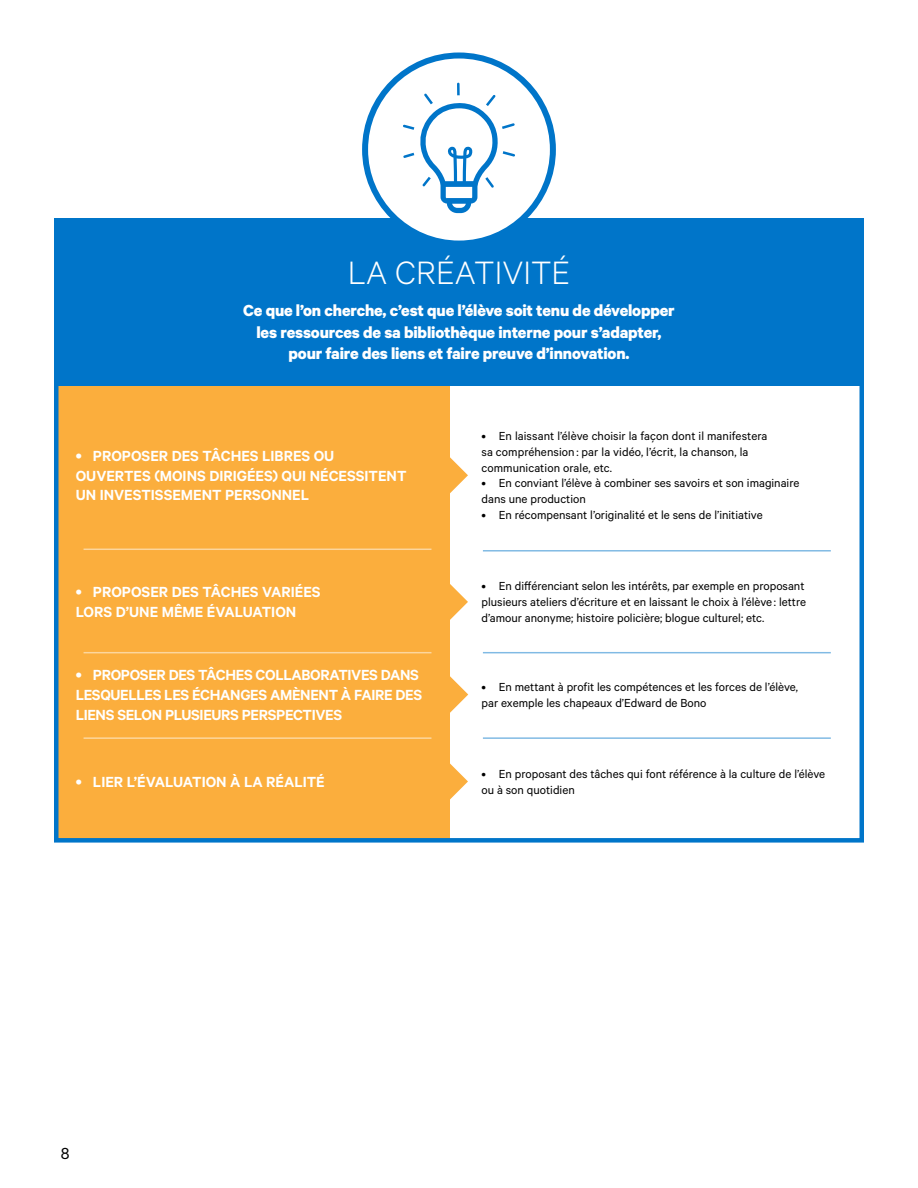
<style>
.page{position:relative;width:918px;height:1188px;background:#fff}
.page>*{position:absolute;margin:0;border:0;box-sizing:border-box;transform-origin:0 0}
.t1{font:300 36.45px "Calibre";color:#fff}
.t2{font:700 18px/21.6px "Calibre";letter-spacing:-.01em;color:#fff;text-align:center}
.t3{font:18px "Calibre";color:#000}
.t4{font:600 16.5px/19.8px "Calibre";color:#fff}
.t5{font:600 16.5px/19.8px "Calibre";letter-spacing:-.02em;color:#fff}
.t6{font:13.2px/15.8px "Calibre";color:#000}
</style>
<div class="page">
<div style="left:54px;top:370px;width:396px;height:471px;background:#fbae3d"></div>
<div style="left:54px;top:218px;width:810px;height:167px;background:#0075c9"></div>
<hr style="left:483px;top:550px;width:348px;height:2px;background:#0075c9">
<hr style="left:84px;top:549px;width:347px;height:1px;background:#fff">
<hr style="left:483px;top:652px;width:348px;height:1px;background:#0075c9">
<hr style="left:84px;top:652px;width:347px;height:1px;background:#fff">
<hr style="left:483px;top:737px;width:348px;height:2px;background:#0075c9">
<hr style="left:84px;top:737px;width:347px;height:2px;background:#fff">
<svg style="left:450px;top:457px;width:18px;height:36px"></svg>
<svg style="left:450px;top:584px;width:18px;height:36px"></svg>
<svg style="left:450px;top:676px;width:18px;height:37px"></svg>
<svg style="left:450px;top:763px;width:18px;height:37px"></svg>
<div style="left:54px;top:220px;width:810px;height:623px;border:4px solid #0075c9"></div>
<div style="left:365px;top:55px;width:188px;height:189px;background:#fff;border-radius:50%"></div>
<div style="left:362px;top:52px;width:194px;height:195px;border:6px solid #0075c9;border-radius:50%"></div>
<svg style="left:403px;top:83px;width:112px;height:130px"></svg>
<h1 class="t1" style="left:348px;top:251px;width:224px">LA CRÉATIVITÉ</h1>
<h2 class="t2" style="left:243px;top:299px;width:433px">Ce que l’on cherche, c’est que l’élève soit tenu de développer les ressources de sa bibliothèque interne pour s’adapter, pour faire des liens et faire preuve d’innovation.</h2>
<p class="t4" style="left:76px;top:445px;width:332px">• PROPOSER DES TÂCHES LIBRES OU<br>OUVERTES (MOINS DIRIGÉES) QUI NÉCESSITENT<br>UN INVESTISSEMENT PERSONNEL</p>
<p class="t4" style="left:76px;top:582px;width:247px">• PROPOSER DES TÂCHES VARIÉES<br>LORS D’UNE MÊME ÉVALUATION</p>
<p class="t5" style="left:76px;top:665px;width:348px">• PROPOSER DES TÂCHES COLLABORATIVES DANS<br>LESQUELLES LES ÉCHANGES AMÈNENT À FAIRE DES<br>LIENS SELON PLUSIEURS PERSPECTIVES</p>
<p class="t4" style="left:76px;top:771px;width:251px">• LIER L’ÉVALUATION À LA RÉALITÉ</p>
<p class="t6" style="left:482px;top:428px;width:288px">• En laissant l’élève choisir la façon dont il manifestera sa compréhension : par la vidéo, l’écrit, la chanson, la communication orale, etc.</p>
<p class="t6" style="left:482px;top:475px;width:319px">• En conviant l’élève à combiner ses savoirs et son imaginaire dans une production</p>
<p class="t6" style="left:482px;top:507px;width:283px">• En récompensant l’originalité et le sens de l’initiative</p>
<p class="t6" style="left:482px;top:578px;width:326px">• En différenciant selon les intérêts, par exemple en proposant plusieurs ateliers d’écriture et en laissant le choix à l’élève : lettre d’amour anonyme; histoire policière; blogue culturel; etc.</p>
<p class="t6" style="left:482px;top:678px;width:318px">• En mettant à profit les compétences et les forces de l’élève, par exemple les chapeaux d’Edward de Bono</p>
<p class="t6" style="left:482px;top:765px;width:345px">• En proposant des tâches qui font référence à la culture de l’élève ou à son quotidien</p>
<h2 class="t3" style="left:61px;top:1143px;width:10px">8</h2>
</div>
